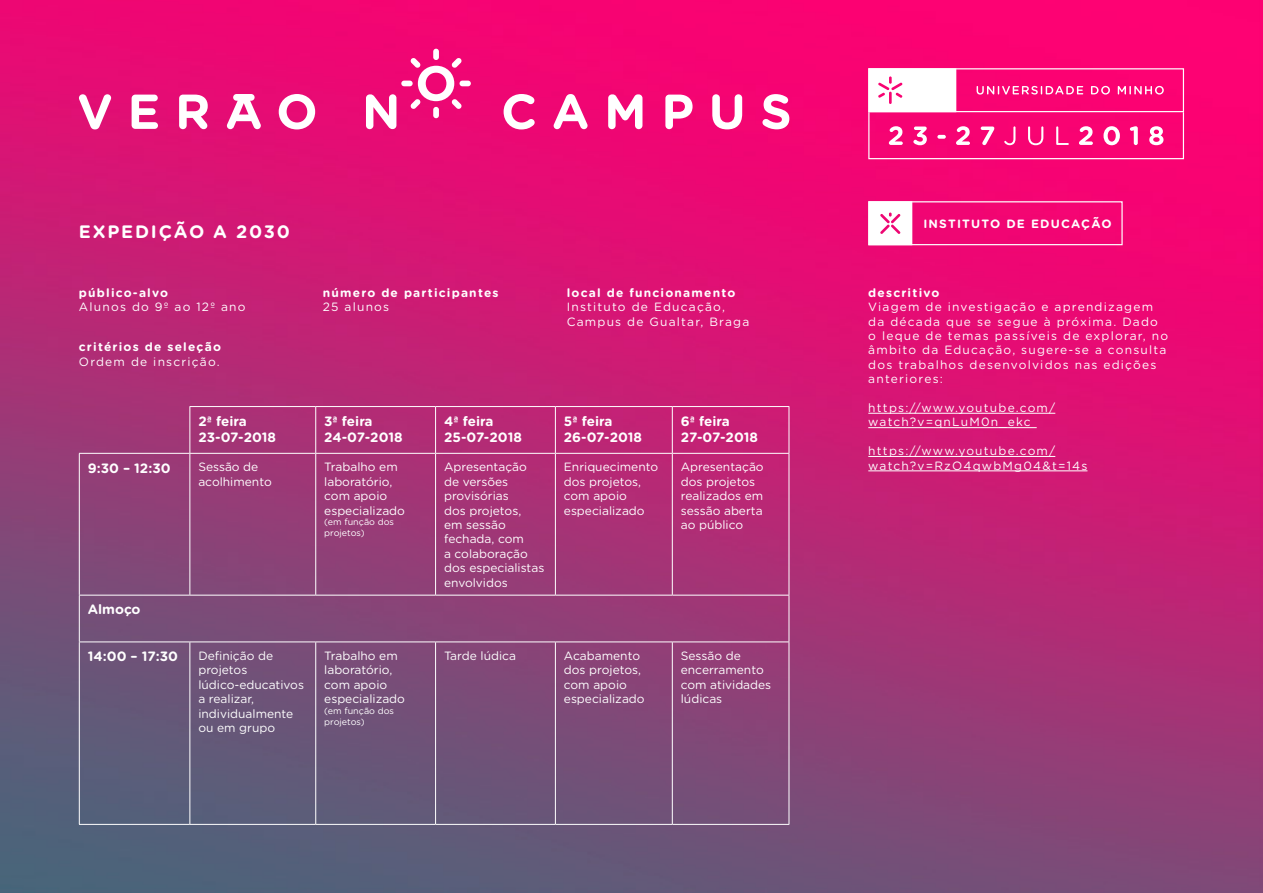
<style>
.page{position:relative;width:1263px;height:893px;background:#fff}
.page>*{position:absolute;margin:0;border:0;box-sizing:border-box;transform-origin:0 0}
.t1{font:700 18px "Gotham Rounded";letter-spacing:.1em;color:#fff}
.t2{font:700 13.5px/16.2px "Gotham Rounded";color:#fff}
.t3{font:12px/14.4px "Gotham Rounded";color:#fff}
.t4{font:12px/14.4px "Gotham Rounded";letter-spacing:.1em;color:#fff}
.t5{font:700 12px "Gotham Rounded";letter-spacing:.1em;color:#fff}
.t6{font:9px/10.8px "Gotham Rounded";color:#fff}
</style>
<div class="page">
<img style="left:0;top:0;width:1263px;height:893px">
<hr style="left:868px;top:413px;width:187px;height:1px;background:#fff">
<hr style="left:868px;top:427px;width:169px;height:1px;background:#fff">
<hr style="left:868px;top:456px;width:187px;height:1px;background:#fff">
<hr style="left:868px;top:471px;width:219px;height:1px;background:#fff">
<svg style="left:79px;top:49px;width:710px;height:80px;background:#ef2b87"></svg>
<svg style="left:870px;top:70px;width:86px;height:40px"></svg>
<svg style="left:889px;top:126px;width:274px;height:19px"></svg>
<div style="left:868px;top:68px;width:316px;height:44px;border:1px solid #fff"></div>
<svg style="left:976px;top:86px;width:188px;height:9px;background:#fb519e"></svg>
<div style="left:868px;top:112px;width:316px;height:47px;border:1px solid #fff"></div>
<hr style="left:189px;top:406px;width:127px;height:1px;background:#fff">
<hr style="left:316px;top:406px;width:120px;height:1px;background:#fff">
<hr style="left:315px;top:407px;width:1px;height:46px;background:#fff">
<hr style="left:436px;top:406px;width:119px;height:1px;background:#fff">
<hr style="left:435px;top:407px;width:1px;height:46px;background:#fff">
<hr style="left:555px;top:406px;width:117px;height:1px;background:#fff">
<hr style="left:555px;top:407px;width:1px;height:46px;background:#fff">
<hr style="left:672px;top:406px;width:117px;height:1px;background:#fff">
<hr style="left:672px;top:407px;width:1px;height:46px;background:#fff">
<hr style="left:789px;top:407px;width:1px;height:46px;background:#fff">
<hr style="left:79px;top:454px;width:1px;height:141px;background:#fff">
<hr style="left:190px;top:453px;width:126px;height:1px;background:#fff">
<hr style="left:189px;top:454px;width:1px;height:141px;background:#fff">
<hr style="left:316px;top:453px;width:120px;height:1px;background:#fff">
<hr style="left:315px;top:454px;width:1px;height:141px;background:#fff">
<hr style="left:436px;top:453px;width:119px;height:1px;background:#fff">
<hr style="left:435px;top:454px;width:1px;height:141px;background:#fff">
<hr style="left:555px;top:453px;width:117px;height:1px;background:#fff">
<hr style="left:555px;top:454px;width:1px;height:141px;background:#fff">
<hr style="left:672px;top:453px;width:117px;height:1px;background:#fff">
<hr style="left:672px;top:454px;width:1px;height:141px;background:#fff">
<hr style="left:789px;top:454px;width:1px;height:141px;background:#fff">
<hr style="left:79px;top:642px;width:1px;height:182px;background:#fff">
<hr style="left:189px;top:642px;width:1px;height:182px;background:#fff">
<hr style="left:315px;top:642px;width:1px;height:182px;background:#fff">
<hr style="left:435px;top:642px;width:1px;height:182px;background:#fff">
<hr style="left:555px;top:642px;width:1px;height:182px;background:#fff">
<hr style="left:672px;top:642px;width:1px;height:182px;background:#fff">
<hr style="left:789px;top:642px;width:1px;height:182px;background:#fff">
<hr style="left:79px;top:824px;width:111px;height:1px;background:#fff">
<hr style="left:190px;top:824px;width:126px;height:1px;background:#fff">
<hr style="left:316px;top:824px;width:120px;height:1px;background:#fff">
<hr style="left:436px;top:824px;width:119px;height:1px;background:#fff">
<hr style="left:555px;top:824px;width:117px;height:1px;background:#fff">
<hr style="left:672px;top:824px;width:117px;height:1px;background:#fff">
<hr style="left:189px;top:407px;width:1px;height:46px;background:#fff">
<hr style="left:79px;top:453px;width:111px;height:1px;background:#fff">
<hr style="left:79px;top:595px;width:111px;height:1px;background:#fff">
<hr style="left:79px;top:595px;width:1px;height:46px;background:#fff">
<hr style="left:190px;top:595px;width:126px;height:1px;background:#fff">
<hr style="left:316px;top:595px;width:120px;height:1px;background:#fff">
<hr style="left:436px;top:595px;width:119px;height:1px;background:#fff">
<hr style="left:555px;top:595px;width:117px;height:1px;background:#fff">
<hr style="left:672px;top:595px;width:117px;height:1px;background:#fff">
<hr style="left:789px;top:595px;width:1px;height:46px;background:#fff">
<hr style="left:79px;top:641px;width:111px;height:1px;background:#fff">
<hr style="left:190px;top:641px;width:126px;height:1px;background:#fff">
<hr style="left:316px;top:641px;width:120px;height:1px;background:#fff">
<hr style="left:436px;top:641px;width:119px;height:1px;background:#fff">
<hr style="left:555px;top:641px;width:117px;height:1px;background:#fff">
<hr style="left:672px;top:641px;width:117px;height:1px;background:#fff">
<div style="left:868px;top:201px;width:255px;height:44px;border:1px solid #fff"></div>
<svg style="left:868px;top:201px;width:44px;height:44px"></svg>
<h1 class="t1" style="left:79px;top:218px;width:213px">EXPEDIÇÃO A 2030</h1>
<p class="t5" style="left:79px;top:284px;width:91px">público-alvo</p>
<p class="t4" style="left:79px;top:299px;width:168px">Alunos do 9º ao 12º ano</p>
<p class="t5" style="left:79px;top:338px;width:144px">critérios de seleção</p>
<p class="t4" style="left:79px;top:354px;width:142px">Ordem de inscrição.</p>
<p class="t5" style="left:323px;top:284px;width:177px">número de participantes</p>
<p class="t4" style="left:323px;top:299px;width:68px">25 alunos</p>
<p class="t5" style="left:567px;top:284px;width:170px">local de funcionamento</p>
<p class="t4" style="left:567px;top:299px;width:184px">Instituto de Educação,<br>Campus de Gualtar, Braga</p>
<p class="t2" style="left:198px;top:412px;width:79px">2ª feira<br>23-07-2018</p>
<p class="t2" style="left:324px;top:412px;width:80px">3ª feira<br>24-07-2018</p>
<p class="t2" style="left:444px;top:412px;width:79px">4ª feira<br>25-07-2018</p>
<p class="t2" style="left:564px;top:412px;width:80px">5ª feira<br>26-07-2018</p>
<p class="t2" style="left:681px;top:412px;width:79px">6ª feira<br>27-07-2018</p>
<p class="t2" style="left:88px;top:459px;width:84px">9:30 – 12:30</p>
<p class="t3" style="left:198px;top:459px;width:75px">Sessão de acolhimento</p>
<p class="t3" style="left:324px;top:459px;width:82px">Trabalho em laboratório, com apoio especializado</p>
<p class="t6" style="left:324px;top:516px;width:71px">(em função dos projetos)</p>
<p class="t2" style="left:88px;top:601px;width:54px">Almoço</p>
<p class="t2" style="left:88px;top:648px;width:92px">14:00 – 17:30</p>
<p class="t3" style="left:198px;top:648px;width:107px">Definição de projetos lúdico-educativos a realizar, individualmente ou em grupo</p>
<p class="t3" style="left:324px;top:648px;width:82px">Trabalho em laboratório, com apoio especializado</p>
<p class="t6" style="left:324px;top:705px;width:71px">(em função dos projetos)</p>
<p class="t3" style="left:444px;top:459px;width:102px">Apresentação de versões provisórias<br>dos projetos,<br>em sessão fechada, com<br>a colaboração dos especialistas envolvidos</p>
<p class="t3" style="left:564px;top:459px;width:96px">Enriquecimento dos projetos, com apoio especializado</p>
<p class="t3" style="left:681px;top:459px;width:84px">Apresentação dos projetos realizados em sessão aberta ao público</p>
<p class="t3" style="left:444px;top:648px;width:73px">Tarde lúdica</p>
<p class="t3" style="left:564px;top:648px;width:82px">Acabamento dos projetos, com apoio especializado</p>
<p class="t3" style="left:681px;top:648px;width:92px">Sessão de encerramento com atividades lúdicas</p>
<p class="t5" style="left:923px;top:215px;width:190px">INSTITUTO DE EDUCAÇÃO</p>
<p class="t5" style="left:868px;top:284px;width:73px">descritivo</p>
<p class="t4" style="left:868px;top:299px;width:301px">Viagem de investigação e aprendizagem da década que se segue à próxima. Dado o leque de temas passíveis de explorar, no âmbito da Educação, sugere-se a consulta dos trabalhos desenvolvidos nas edições anteriores:</p>
<p class="t4" style="left:868px;top:400px;width:188px">https://www.youtube.com/ watch?v=qnLuM0n_ekc</p>
<p class="t4" style="left:868px;top:443px;width:221px">https://www.youtube.com/ watch?v=RzO4qwbMg04&amp;t=14s</p>
</div>
